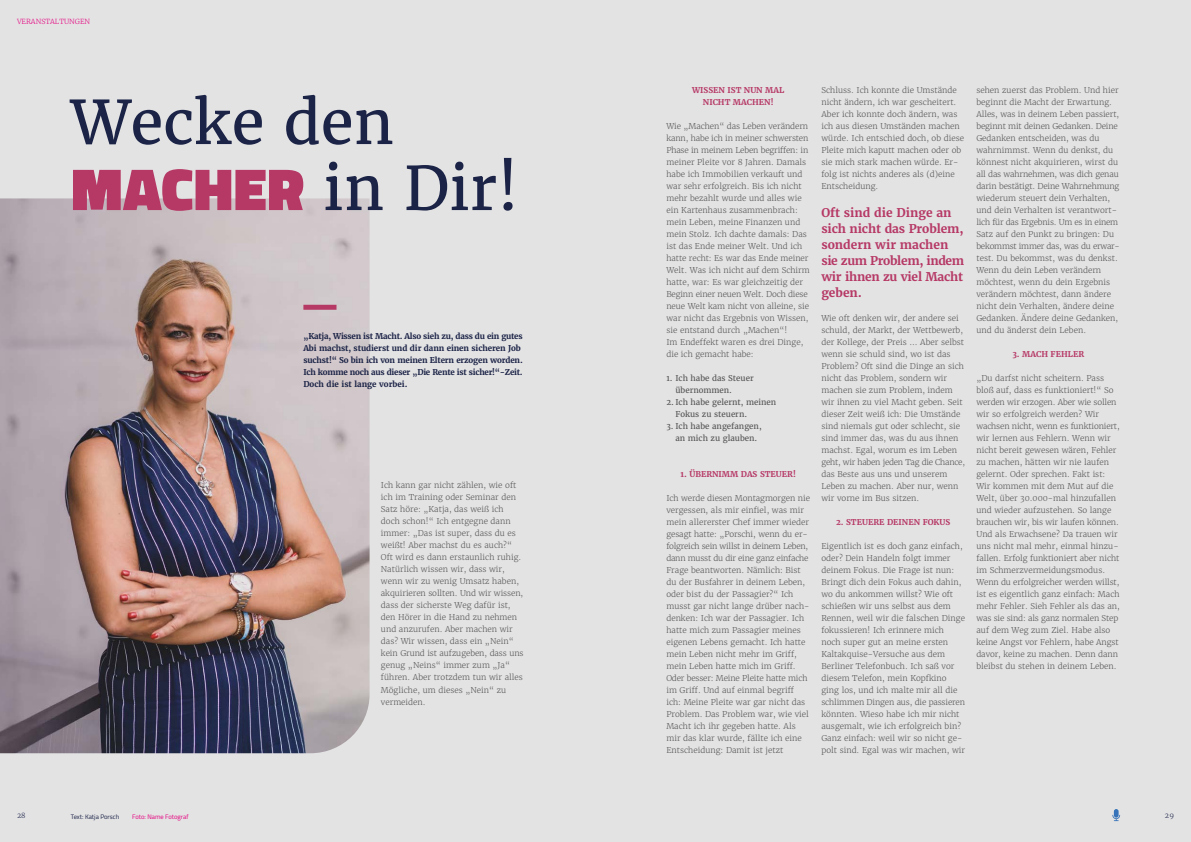
<style>
.page{position:relative;width:1191px;height:842px;background:#e3e3e4}
.page>*{position:absolute;margin:0;border:0;box-sizing:border-box;transform-origin:0 0}
.t1{font:900 60px "Titillium Web";letter-spacing:.01em;color:#b63965}
.t2{font:60px "Merriweather";color:#1b2346}
.t3{font:700 12px/16px "Merriweather";letter-spacing:-.01em;color:#b63965}
.t4{font:300 8px/12px "Merriweather";color:#565656}
.t5{font:700 8px/12px "Merriweather";letter-spacing:-.02em;color:#1b2346}
.t6{font:8px/12px "Merriweather";color:#565656}
.t7{font:700 8px/12px "Merriweather";color:#b63965;text-align:center}
.t8{font:300 7px "Merriweather";color:#e5007d}
.t9{font:300 7px "Merriweather";color:#1b2346}
.t10{font:6.5px "Titillium Web";color:#e5007d}
.t11{font:6.5px "Titillium Web";color:#1b2346}
.s1{font-family:"Merriweather";font-weight:400;color:#1b2346}
</style>
<div class="page">
<img style="left:0;top:198px;width:369px;height:555px">
<div style="left:303px;top:305px;width:33px;height:5px;background:#b63965"></div>
<svg style="left:1112px;top:815px;width:8px;height:6px"></svg>
<div style="left:1113px;top:809px;width:5px;height:9px;background:#3773b9;border-radius:2px"></div>
<p class="t8" style="left:17px;top:17px;width:75px">VERANSTALTUNGEN</p>
<h1 class="t2" style="left:71px;top:92px;width:324px">Wecke den</h1>
<h1 class="t1" style="left:71px;top:154px;width:449px">MACHER <span class="s1">in Dir!</span></h1>
<p class="t5" style="left:303px;top:330px;width:221px">„Katja, Wissen ist Macht. Also sieh zu, dass du ein gutes Abi machst, studierst und dir dann einen sicheren Job suchst!“ So bin ich von meinen Eltern erzogen worden.<br>Ich komme noch aus dieser „Die Rente ist sicher!“-Zeit.<br>Doch die ist lange vorbei.</p>
<p class="t4" style="left:381px;top:480px;width:144px">Ich kann gar nicht zählen, wie oft ich im Training oder Seminar den<br>Satz höre: „Katja, das weiß ich doch schon!“ Ich entgegne dann immer: „Das ist super, dass du es weißt! Aber machst du es auch?“<br>Oft wird es dann erstaunlich ruhig.<br>Natürlich wissen wir, dass wir, wenn wir zu wenig Umsatz haben, akquirieren sollten. Und wir wissen, dass der sicherste Weg dafür ist, den Hörer in die Hand zu nehmen und anzurufen. Aber machen wir das? Wir wissen, dass ein „Nein“ kein Grund ist aufzugeben, dass uns genug „Neins“ immer zum „Ja“ führen. Aber trotzdem tun wir alles<br>Mögliche, um dieses „Nein“ zu vermeiden.</p>
<p class="t7" style="left:692px;top:84px;width:94px">WISSEN IST NUN MAL<br>NICHT MACHEN!</p>
<p class="t4" style="left:666px;top:120px;width:145px">Wie „Machen“ das Leben verändern kann, habe ich in meiner schwersten<br>Phase in meinem Leben begriffen: in meiner Pleite vor 8 Jahren. Damals habe ich Immobilien verkauft und war sehr erfolgreich. Bis ich nicht mehr bezahlt wurde und alles wie ein Kartenhaus zusammenbrach: mein Leben, meine Finanzen und mein Stolz. Ich dachte damals: Das ist das Ende meiner Welt. Und ich hatte recht: Es war das Ende meiner<br>Welt. Was ich nicht auf dem Schirm hatte, war: Es war gleichzeitig der<br>Beginn einer neuen Welt. Doch diese neue Welt kam nicht von alleine, sie war nicht das Ergebnis von Wissen, sie entstand durch „Machen“!<br>Im Endeffekt waren es drei Dinge, die ich gemacht habe:</p>
<p class="t6" style="left:675px;top:373px;width:80px;text-indent:-9px">1. Ich habe das Steuer übernommen.</p>
<p class="t6" style="left:675px;top:397px;width:102px;text-indent:-9px">2. Ich habe gelernt, meinen<br>Fokus zu steuern.</p>
<p class="t6" style="left:666px;top:421px;width:97px;text-align:center">3. Ich habe angefangen, an mich zu glauben.</p>
<p class="t7" style="left:680px;top:468px;width:117px">1. ÜBERNIMM DAS STEUER!</p>
<p class="t4" style="left:666px;top:492px;width:145px">Ich werde diesen Montagmorgen nie vergessen, als mir einfiel, was mir mein allererster Chef immer wieder gesagt hatte: „Porschi, wenn du er&shy;folgreich sein willst in deinem Leben, dann musst du dir eine ganz einfache Frage beantworten. Nämlich: Bist du der Busfahrer in deinem Leben, oder bist du der Passagier?“ Ich musst gar nicht lange drüber nach&shy;denken: Ich war der Passagier. Ich hatte mich zum Passagier meines eigenen Lebens gemacht. Ich hatte mein Leben nicht mehr im Griff, mein Leben hatte mich im Griff.<br>Oder besser: Meine Pleite hatte mich im Griff. Und auf einmal begriff ich: Meine Pleite war gar nicht das Problem. Das Problem war, wie viel Macht ich ihr gegeben hatte. Als mir das klar wurde, fällte ich eine Entscheidung: Damit ist jetzt</p>
<p class="t4" style="left:821px;top:84px;width:144px">Schluss. Ich konnte die Umstände nicht ändern, ich war gescheitert.<br>Aber ich konnte doch ändern, was ich aus diesen Umständen machen würde. Ich entschied doch, ob diese<br>Pleite mich kaputt machen oder ob sie mich stark machen würde. Er&shy;folg ist nichts anderes als (d)eine<br>Entscheidung.</p>
<h2 class="t3" style="left:821px;top:205px;width:144px">Oft sind die Dinge an sich nicht das Problem, sondern wir machen sie zum Problem, indem wir ihnen zu viel Macht geben.</h2>
<p class="t4" style="left:821px;top:312px;width:145px">Wie oft denken wir, der andere sei schuld, der Markt, der Wettbewerb, der Kollege, der Preis ... Aber selbst wenn sie schuld sind, wo ist das<br>Problem? Oft sind die Dinge an sich nicht das Problem, sondern wir machen sie zum Problem, indem wir ihnen zu viel Macht geben. Seit dieser Zeit weiß ich: Die Umstände sind niemals gut oder schlecht, sie sind immer das, was du aus ihnen machst. Egal, worum es im Leben geht, wir haben jeden Tag die Chance, das Beste aus uns und unserem<br>Leben zu machen. Aber nur, wenn wir vorne im Bus sitzen.</p>
<p class="t7" style="left:836px;top:516px;width:116px">2. STEUERE DEINEN FOKUS</p>
<p class="t4" style="left:821px;top:540px;width:145px">Eigentlich ist es doch ganz einfach, oder? Dein Handeln folgt immer deinem Fokus. Die Frage ist nun:<br>Bringt dich dein Fokus auch dahin, wo du ankommen willst? Wie oft schießen wir uns selbst aus dem<br>Rennen, weil wir die falschen Dinge fokussieren! Ich erinnere mich noch super gut an meine ersten<br>Kaltakquise-Versuche aus dem<br>Berliner Telefonbuch. Ich saß vor diesem Telefon, mein Kopfkino ging los, und ich malte mir all die schlimmen Dingen aus, die passieren könnten. Wieso habe ich mir nicht ausgemalt, wie ich erfolgreich bin?<br>Ganz einfach: weil wir so nicht ge&shy;polt sind. Egal was wir machen, wir</p>
<p class="t4" style="left:976px;top:84px;width:145px">sehen zuerst das Problem. Und hier beginnt die Macht der Erwartung.<br>Alles, was in deinem Leben passiert, beginnt mit deinen Gedanken. Deine Gedanken entscheiden, was du wahrnimmst. Wenn du denkst, du könnest nicht akquirieren, wirst du all das wahrnehmen, was dich genau darin bestätigt. Deine Wahrnehmung wiederum steuert dein Verhalten, und dein Verhalten ist verantwort&shy;lich für das Ergebnis. Um es in einem Satz auf den Punkt zu bringen: Du bekommst immer das, was du erwar&shy;test. Du bekommst, was du denkst.<br>Wenn du dein Leben verändern möchtest, wenn du dein Ergebnis verändern möchtest, dann ändere nicht dein Verhalten, ändere deine Gedanken. Ändere deine Gedanken, und du änderst dein Leben.</p>
<p class="t7" style="left:1012px;top:348px;width:73px">3. MACH FEHLER</p>
<p class="t4" style="left:976px;top:372px;width:145px">„Du darfst nicht scheitern. Pass bloß auf, dass es funktioniert!“ So werden wir erzogen. Aber wie sollen wir so erfolgreich werden? Wir wachsen nicht, wenn es funktioniert, wir lernen aus Fehlern. Wenn wir nicht bereit gewesen wären, Fehler zu machen, hätten wir nie laufen gelernt. Oder sprechen. Fakt ist:<br>Wir kommen mit dem Mut auf die Welt, über 30.000-mal hinzufallen und wieder aufzustehen. So lange brauchen wir, bis wir laufen können.<br>Und als Erwachsene? Da trauen wir uns nicht mal mehr, einmal hinzu&shy;fallen. Erfolg funktioniert aber nicht im Schmerzvermeidungsmodus.<br>Wenn du erfolgreicher werden willst, ist es eigentlich ganz einfach: Mach mehr Fehler. Sieh Fehler als das an, was sie sind: als ganz normalen Step auf dem Weg zum Ziel. Habe also keine Angst vor Fehlern, habe Angst davor, keine zu machen. Denn dann bleibst du stehen in deinem Leben.</p>
<p class="t9" style="left:17px;top:811px;width:10px">28</p>
<p class="t11" style="left:71px;top:814px;width:50px">Text: Katja Porsch</p>
<p class="t10" style="left:132px;top:814px;width:58px">Foto: Name Fotograf</p>
<p class="t9" style="left:1164px;top:811px;width:11px">29</p>
</div>
